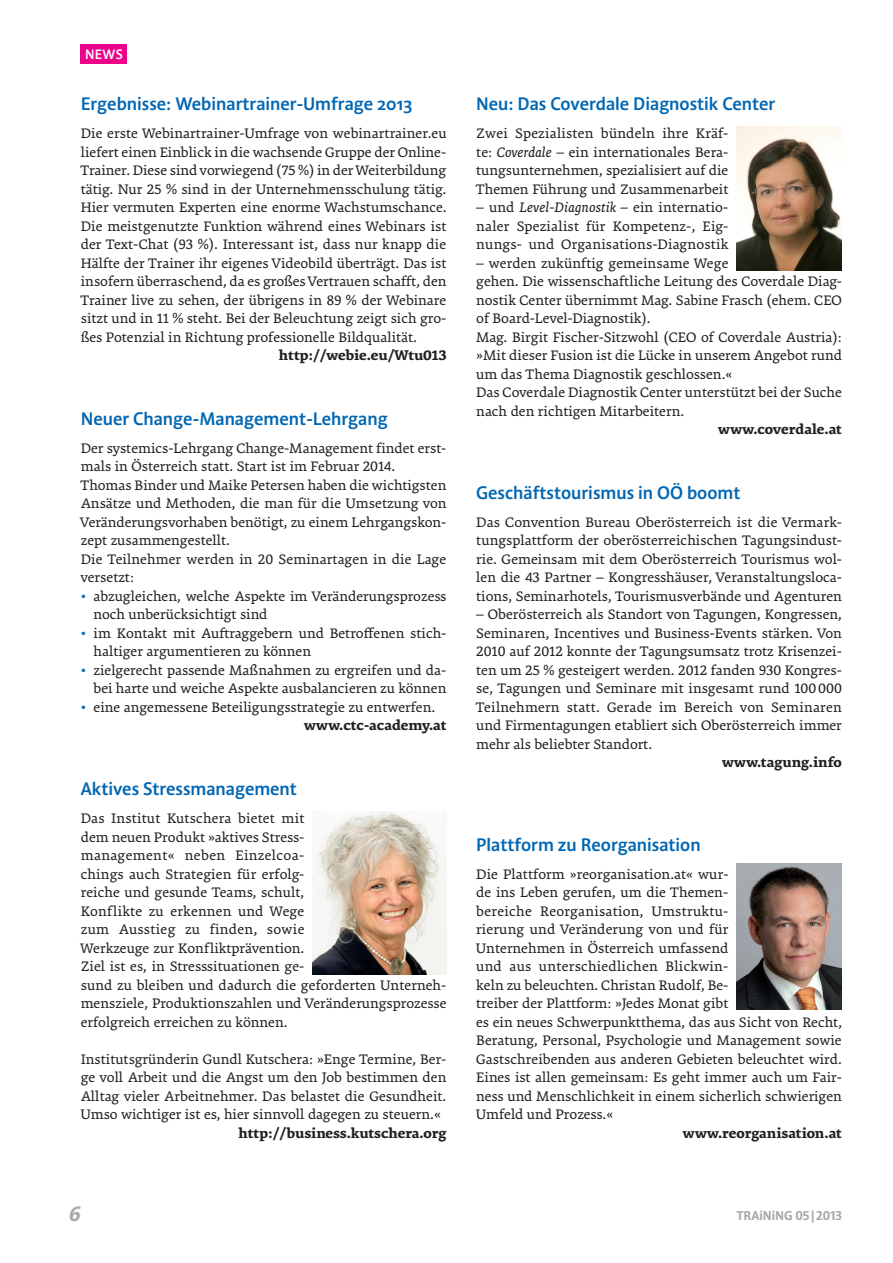
<style>
.page{position:relative;width:893px;height:1263px;background:#fff}
.page>*{position:absolute;margin:0;border:0;box-sizing:border-box;transform-origin:0 0}
.t1{font:italic 700 21px "Acorde";color:#a8a9ad}
.t2{font:600 18px "Acorde";color:#0166b3}
.t3{font:15px/18.5px "Premiera";color:#231f20}
.t4{font:700 15px "Premiera";color:#231f20}
.t5{font:600 13.5px "Acorde";color:#fff}
.t6{font:700 12.75px "Acorde";color:#a8a9ad}
.s1{color:#0166b3}
.s2{font-weight:700}
.s3{font-style:italic}
</style>
<div class="page">
<div style="left:81px;top:45px;width:46px;height:19px;background:#ed028c"></div>
<img style="left:737px;top:126px;width:105px;height:144px">
<img style="left:313px;top:811px;width:133px;height:163px">
<img style="left:737px;top:864px;width:105px;height:145px">
<p class="t5" style="left:85px;top:46px;width:38px">n ews</p>
<p class="t2" style="left:81px;top:93px;width:333px">Ergebnisse: Webinartrainer-Umfrage 2013</p>
<p class="t3" style="left:81px;top:124px;width:367px;text-align:justify">Die erste Webinartrainer-Umfrage von webinartrainer.eu liefert einen Einblick in die wachsende Gruppe der Online-Trainer. Diese sind vorwiegend (75 %) in der Weiterbildung tätig. Nur 25 % sind in der Unternehmensschulung tätig.<br>Hier vermuten Experten eine enorme Wachstumschance.<br>Die meistgenutzte Funktion während eines Webinars ist der Text-Chat (93 %). Interessant ist, dass nur knapp die Hälfte der Trainer ihr eigenes Videobild überträgt. Das ist insofern überraschend, da es großes Vertrauen schafft, den Trainer live zu sehen, der übrigens in 89 % der Webinare sitzt und in 11 % steht. Bei der Beleuchtung zeigt sich gro&shy;ßes Potenzial in Richtung professionelle Bildqualität.</p>
<p class="t4" style="left:279px;top:346px;width:169px">http://webie.eu/Wtu013</p>
<p class="t2" style="left:81px;top:408px;width:308px">Neuer Change-Management-Lehrgang</p>
<p class="t3" style="left:81px;top:439px;width:367px">Der systemics-Lehrgang Change-Management findet erst&shy;mals in Österreich statt. Start ist im Februar 2014.<br>Thomas Binder und Maike Petersen haben die wichtigsten Ansätze und Methoden, die man für die Umsetzung von Veränderungsvorhaben benötigt, zu einem Lehrgangskon&shy;zept zusammengestellt.<br>Die Teilnehmer werden in 20 Seminartagen in die Lage versetzt:</p>
<p class="t3" style="left:94px;top:587px;width:354px;text-indent:-13px"><span class="s1">•</span> abzugleichen, welche Aspekte im Veränderungsprozess noch unberücksichtigt sind</p>
<p class="t3" style="left:94px;top:624px;width:353px;text-indent:-13px"><span class="s1">•</span> im Kontakt mit Aufraggebern und Betrofenen stich&shy;haltiger argumentieren zu können</p>
<p class="t3" style="left:81px;top:661px;width:367px;text-align:right"><span class="s1">•</span> zielgerecht passende Maßnahmen zu ergreifen und da&shy;bei harte und weiche Aspekte ausbalancieren zu können</p>
<p class="t3" style="left:304px;top:698px;width:144px;text-indent:-223px"><span class="s1">•</span> eine angemessene Beteiligungsstrategie zu entwerfen. <span class="s2">www.ctc-academy.at</span></p>
<p class="t2" style="left:81px;top:778px;width:218px">Aktives Stressmanagement</p>
<p class="t3" style="left:81px;top:809px;width:367px">Das Institut Kutschera bietet mit<br>dem neuen Produkt »aktives Stress-<br>management« neben Einzelcoa-<br>chings auch Strategien für erfolg-<br>reiche und gesunde Teams, schult,<br>Konflikte zu erkennen und Wege<br>zum Ausstieg zu finden, sowie<br>Werkzeuge zur Konfliktprävention.<br>Ziel ist es, in Stresssituationen ge-<br>sund zu bleiben und dadurch die geforderten Unterneh&shy;mensziele, Produktionszahlen und Veränderungsprozesse erfolgreich erreichen zu können.</p>
<p class="t3" style="left:81px;top:1050px;width:367px;text-align:justify">Institutsgründerin Gundl Kutschera: »Enge Termine, Ber&shy;ge voll Arbeit und die Angst um den Job bestimmen den Alltag vieler Arbeitnehmer. Das belastet die Gesundheit.<br>Umso wichtiger ist es, hier sinnvoll dagegen zu steuern.«</p>
<p class="t4" style="left:238px;top:1123px;width:209px">http://business.kutschera.org</p>
<p class="t2" style="left:476px;top:93px;width:300px">Neu: Das Coverdale Diagnostik Center</p>
<p class="t3" style="left:476px;top:124px;width:254px;text-align:justify">Zwei Spezialisten bündeln ihre Kräf&shy;te: <span class="s3">Coverdale</span> – ein internationales Bera&shy;tungsunternehmen, spezialisiert auf die Themen Führung und Zusammenarbeit</p>
<p class="t3" style="left:476px;top:198px;width:254px;text-align:justify">– und <span class="s3">Level-Diagnostik –</span> ein internatio&shy;naler Spezialist für Kompetenz-, Eig&shy;nungs- und Organisations-Diagnostik</p>
<p class="t3" style="left:476px;top:254px;width:367px">– werden zukünftig gemeinsame Wege<br>gehen. Die wissenschaftliche Leitung des Coverdale Diag&shy;nostik Center übernimmt Mag. Sabine Frasch (ehem. CEO of Board-Level-Diagnostik).<br>Mag. Birgit Fischer-Sitzwohl (CEO of Coverdale Austria): »Mit dieser Fusion ist die Lücke in unserem Angebot rund um das Thema Diagnostik geschlossen.«<br>Das Coverdale Diagnostik Center unterstützt bei der Suche nach den richtigen Mitarbeitern.</p>
<p class="t4" style="left:718px;top:420px;width:125px">www.coverdale.at</p>
<p class="t2" style="left:476px;top:482px;width:266px">Geschäftstourismus in OÖ boomt</p>
<p class="t3" style="left:476px;top:513px;width:367px;text-align:justify">Das Convention Bureau Oberösterreich ist die Vermark&shy;tungsplattform der oberösterreichischen Tagungsindust&shy;rie. Gemeinsam mit dem Oberösterreich Tourismus wol&shy;len die 43 Partner – Kongresshäuser, Veranstaltungsloca&shy;tions, Seminarhotels, Tourismusverbände und Agenturen</p>
<p class="t3" style="left:476px;top:605px;width:367px;text-align:justify">– Oberösterreich als Standort von Tagungen, Kongressen, Seminaren, Incentives und Business-Events stärken. Von 2010 auf 2012 konnte der Tagungsumsatz trotz Krisenzei&shy;ten um 25 % gesteigert werden. 2012 fanden 930 Kongres&shy;se, Tagungen und Seminare mit insgesamt rund 100 000<br>Teilnehmern statt. Gerade im Bereich von Seminaren und Firmentagungen etabliert sich Oberösterreich immer mehr als beliebter Standort.</p>
<p class="t4" style="left:722px;top:753px;width:121px">www.tagung.info</p>
<p class="t2" style="left:476px;top:833px;width:226px">Plattform zu Reorganisation</p>
<p class="t3" style="left:476px;top:864px;width:367px">Die Plattform »reorganisation.at« wur-<br>de ins Leben gerufen, um die Themen-<br>bereiche Reorganisation, Umstruktu-<br>rierung und Veränderung von und für<br>Unternehmen in Österreich umfassend<br>und aus unterschiedlichen Blickwin-<br>keln zu beleuchten. Christan Rudolf, Be-<br>treiber der Plattform: »Jedes Monat gibt<br>es ein neues Schwerpunktthema, das aus Sicht von Recht, Beratung, Personal, Psychologie und Management sowie Gastschreibenden aus anderen Gebieten beleuchtet wird.<br>Eines ist allen gemeinsam: Es geht immer auch um Fair&shy;ness und Menschlichkeit in einem sicherlich schwierigen Umfeld und Prozess.«</p>
<p class="t4" style="left:683px;top:1123px;width:161px">www.reorganisation.at</p>
<h1 class="t1" style="left:69px;top:1201px;width:13px">6</h1>
<p class="t6" style="left:736px;top:1208px;width:107px">TRAiNiNG 05|2013</p>
</div>
